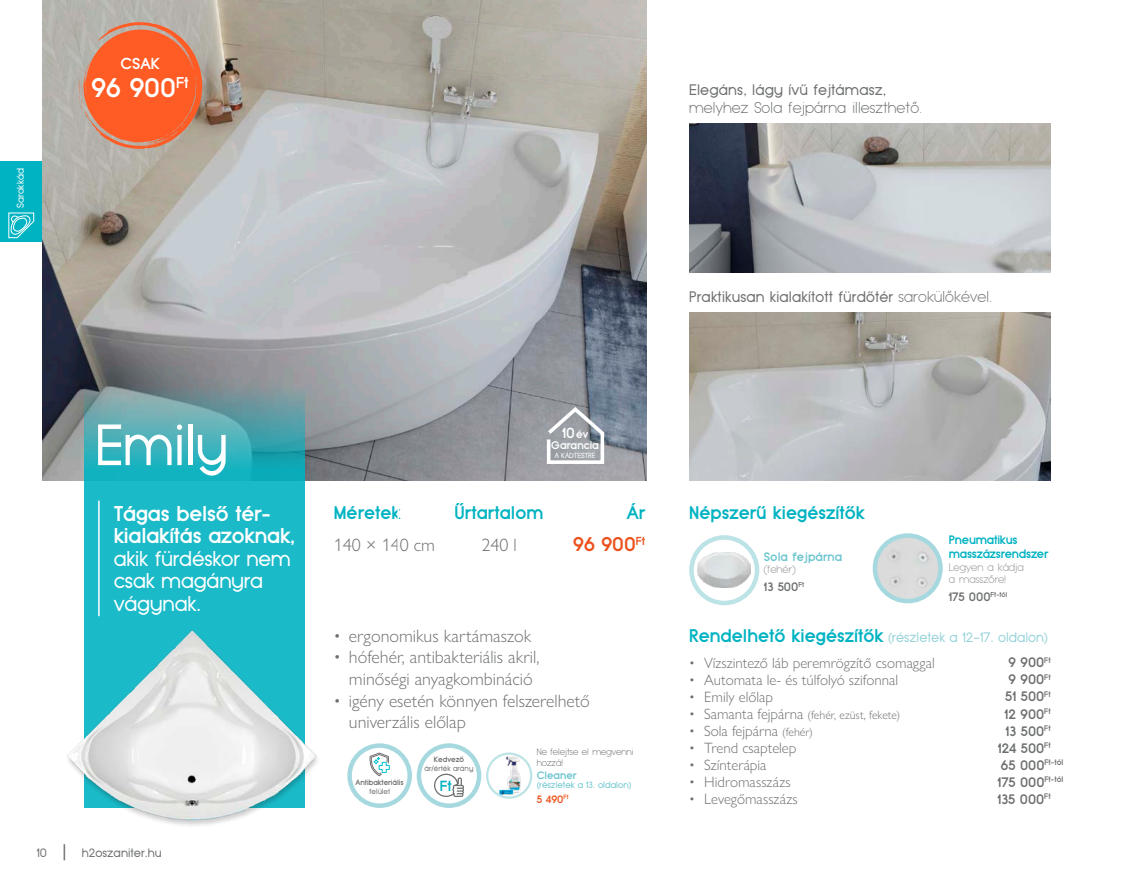
<style>
.page{position:relative;width:1136px;height:893px;background:#fff}
.page>*{position:absolute;margin:0;border:0;box-sizing:border-box;transform-origin:0 0}
.t1{font:57px "Typo Grotesk HU";color:#fff;scale:.95 1}
.t2{font:700 26.4px "Typo Grotesk HU";color:#fff}
.t3{font:21px/22.5px "Typo Grotesk HU";letter-spacing:-.01em;color:#fff}
.t4{font:700 21px/22.5px "Typo Grotesk HU";letter-spacing:-.01em;color:#fff}
.t5{font:700 19.5px "Typo Grotesk HU";color:#eb511c}
.t6{font:300 18px/21.6px "Gill Sans Nova";color:#6e7070;text-align:center}
.t7{font:700 18px "Typo Grotesk HU";color:#00b3c2}
.t8{font:700 15.6px "Typo Grotesk HU";color:#fff}
.t9{font:300 15px "Gill Sans Nova";color:#6e7070}
.t10{font:15px "Typo Grotesk HU";letter-spacing:.01em;color:#6e7070}
.t11{font:300 15px "Typo Grotesk HU";letter-spacing:.01em;color:#6e7070}
.t12{font:700 14.4px "Typo Grotesk HU";color:#fff}
.t13{font:700 14.4px "Typo Grotesk HU";color:#00b3c2}
.t14{font:700 13.5px "Typo Grotesk HU";color:#6e7070}
.t15{font:13.5px "Typo Grotesk HU";color:#99d4da}
.t16{font:300 12px "Gill Sans Nova";color:#6e7070}
.t17{font:700 12px/14.4px "Typo Grotesk HU";letter-spacing:-.02em;color:#00b3c2}
.t18{font:700 12px "Typo Grotesk HU";color:#6e7070}
.t19{font:12px "Typo Grotesk HU";color:#6e7070}
.t20{font:700 12px "Typo Grotesk HU";color:#6cc5cf}
.t21{font:700 10.8px "Typo Grotesk HU";color:#fff}
.t22{font:300 10.5px/12.6px "Typo Grotesk HU";color:#909190}
.t23{font:700 10.5px "Typo Grotesk HU";color:#6cc5cf}
.t24{font:700 10.5px "Typo Grotesk HU";color:#eb511c}
.t25{font:9.75px "Typo Grotesk HU";color:#fff}
.t26{font:300 9px/10.8px "Typo Grotesk HU";color:#6e7070}
.t27{font:9px "Typo Grotesk HU";color:#6cc5cf}
.t28{font:700 7.8px "Typo Grotesk HU";color:#6e7070}
.t29{font:700 7.5px "Typo Grotesk HU";letter-spacing:-.01em;color:#6e7070}
.t30{font:7.5px "Typo Grotesk HU";color:#6e7070}
.t31{font:7.2px "Typo Grotesk HU";color:#fff}
.s1{font-weight:300}
.s2{font-size:18px}
.s3{font-size:10.8px}
.s4{font-weight:700;font-size:18px;color:#00b3c2}
.s5{font-size:15px}
.s6{font-size:12px}
.s7{font-size:13.5px}
</style>
<div class="page">
<div style="left:0;top:162px;width:43px;height:80px;background:#00b3c2"></div>
<img style="left:689px;top:124px;width:361px;height:148px">
<img style="left:689px;top:313px;width:361px;height:167px">
<svg style="left:8px;top:212px;width:26px;height:26px"></svg>
<svg style="left:434px;top:774px;width:30px;height:23px"></svg>
<div style="left:416px;top:743px;width:65px;height:65px;border:4px solid #a6d9df;border-radius:50%"></div>
<div style="left:347px;top:743px;width:65px;height:65px;border:4px solid #a6d9df;border-radius:50%"></div>
<svg style="left:369px;top:753px;width:20px;height:23px"></svg>
<img style="left:874px;top:536px;width:66px;height:65px;border-radius:33px">
<div style="left:872px;top:533px;width:70px;height:70px;border:4px solid #a6d9df;border-radius:50%"></div>
<img style="left:495px;top:755px;width:31px;height:42px">
<div style="left:486px;top:752px;width:46px;height:47px;border:2px solid #bce3e6;border-radius:50%"></div>
<img style="left:697px;top:553px;width:53px;height:35px">
<div style="left:689px;top:535px;width:70px;height:70px;border:4px solid #bce3e6;border-radius:50%"></div>
<img style="left:43px;top:0;width:603px;height:480px">
<svg style="left:544px;top:405px;width:62px;height:61px;background:#a4a9af"></svg>
<svg style="left:85px;top:387px;width:220px;height:242px;background:#2cb2be"></svg>
<div style="left:64px;top:630px;width:256px;height:198px;background:#000;opacity:.2"></div>
<img style="left:64px;top:629px;width:256px;height:193px">
<hr style="left:98px;top:501px;width:2px;height:115px;background:#fff">
<svg style="left:78px;top:23px;width:124px;height:126px;background:#e8744a"></svg>
<p class="t25" style="left:15px;top:208px;width:42px;rotate:-90deg">Sarokkád</p>
<p class="t8" style="left:120px;top:55px;width:41px">CSAK</p>
<h2 class="t2" style="left:91px;top:72px;width:99px">96 900<sup>Ft</sup></h2>
<p class="t10" style="left:689px;top:81px;width:199px">Elegáns, lágy ívű fejtámasz,</p>
<p class="t11" style="left:689px;top:99px;width:234px">melyhez Sola fejpárna illeszthető.</p>
<p class="t10" style="left:689px;top:288px;width:304px">Praktikusan kialakított fürdőtér <span class="s1">sarokülőkével.</span></p>
<h1 class="t1" style="left:95px;top:413px;width:142px">Emily</h1>
<h3 class="t4" style="left:114px;top:502px;width:183px">Tágas belső tér&shy;kialakítás azoknak,</h3>
<h3 class="t3" style="left:114px;top:547px;width:179px">akik fürdéskor nem csak magányra vágynak.</h3>
<p class="t19" style="left:37px;top:846px;width:31px">10 <span class="s2">|</span></p>
<p class="t19" style="left:82px;top:846px;width:81px">h2oszaniter.hu</p>
<p class="t12" style="left:562px;top:424px;width:28px">10<span class="s3">év</span></p>
<p class="t21" style="left:551px;top:439px;width:49px">Garancia</p>
<p class="t31" style="left:554px;top:451px;width:42px">A KÁDTESTRE</p>
<p class="t7" style="left:334px;top:502px;width:68px">Méretek</p>
<p class="t7" style="left:454px;top:502px;width:90px">Űrtartalom</p>
<p class="t7" style="left:626px;top:502px;width:20px">Ár</p>
<p class="t6" style="left:334px;top:534px;width:103px">140 × 140 cm</p>
<p class="t6" style="left:481px;top:534px;width:37px">240 l</p>
<h3 class="t5" style="left:573px;top:533px;width:73px">96 900<sup>Ft</sup></h3>
<p class="t6" style="left:334px;top:625px;width:199px">• ergonomikus kartámaszok</p>
<p class="t6" style="left:334px;top:646px;width:207px">• hófehér, antibakteriális akril, minőségi anyagkombináció</p>
<p class="t6" style="left:349px;top:690px;width:242px;text-align:left;text-indent:-15px">• igény esetén könnyen felszerelhető univerzális előlap</p>
<p class="t29" style="left:434px;top:755px;width:32px">Kedvező</p>
<p class="t30" style="left:424px;top:764px;width:51px">ár/érték arány</p>
<p class="t13" style="left:440px;top:777px;width:13px">Ft</p>
<p class="t26" style="left:536px;top:747px;width:98px">Ne felejtse el megvenni hozzá!</p>
<p class="t23" style="left:536px;top:769px;width:41px">Cleaner</p>
<p class="t27" style="left:536px;top:779px;width:96px">(részletek a 13. oldalon)</p>
<p class="t24" style="left:536px;top:793px;width:33px">5 490<sup>Ft</sup></p>
<p class="t29" style="left:355px;top:778px;width:50px">Antibakteriális</p>
<p class="t30" style="left:369px;top:787px;width:22px">felület</p>
<p class="t7" style="left:689px;top:502px;width:177px">Népszerű kiegészítők</p>
<p class="t20" style="left:763px;top:550px;width:80px">Sola fejpárna</p>
<p class="t22" style="left:763px;top:563px;width:33px">(fehér)</p>
<p class="t18" style="left:763px;top:580px;width:42px">13 500<sup>Ft</sup></p>
<p class="t17" style="left:948px;top:533px;width:101px">Pneumatikus masszázsrendszer</p>
<p class="t22" style="left:948px;top:561px;width:77px">Legyen a kádja a masszőre!</p>
<p class="t18" style="left:948px;top:590px;width:60px">175 000<sup>Ft-tól</sup></p>
<p class="t15" style="left:689px;top:629px;width:360px"><span class="s4">Rendelhető kiegészítők</span> (részletek a 12-17. oldalon)</p>
<p class="t9" style="left:689px;top:654px;width:247px">• Vízszintező láb peremrögzítő csomaggal</p>
<p class="t14" style="left:1008px;top:655px;width:44px">9 900<sup>Ft</sup></p>
<p class="t9" style="left:689px;top:671px;width:210px">• Automata le- és túlfolyó szifonnal</p>
<p class="t14" style="left:1008px;top:672px;width:44px">9 900<sup>Ft</sup></p>
<p class="t9" style="left:689px;top:688px;width:85px">• Emily előlap</p>
<p class="t14" style="left:1005px;top:689px;width:47px">51 500<sup>Ft</sup></p>
<p class="t16" style="left:689px;top:708px;width:212px"><span class="s5">• Samanta fejpárna</span> (fehér, ezüst, fekete)</p>
<p class="t14" style="left:1004px;top:706px;width:48px">12 900<sup>Ft</sup></p>
<p class="t9" style="left:689px;top:722px;width:125px">• Sola fejpárna <span class="s6">(fehér)</span></p>
<p class="t14" style="left:1005px;top:723px;width:47px">13 500<sup>Ft</sup></p>
<p class="t9" style="left:689px;top:739px;width:109px">• Trend csaptelep</p>
<p class="t14" style="left:997px;top:740px;width:54px">124 500<sup>Ft</sup></p>
<p class="t9" style="left:689px;top:756px;width:79px">• Színterápia</p>
<p class="t28" style="left:1000px;top:758px;width:64px"><span class="s7">65 000</span>Ft-tól</p>
<p class="t9" style="left:689px;top:773px;width:103px">• Hidromasszázs</p>
<p class="t14" style="left:997px;top:774px;width:68px">175 000<sup>Ft-tól</sup></p>
<p class="t9" style="left:689px;top:790px;width:110px">• Levegőmasszázs</p>
<p class="t14" style="left:997px;top:791px;width:55px">135 000<sup>Ft</sup></p>
</div>
